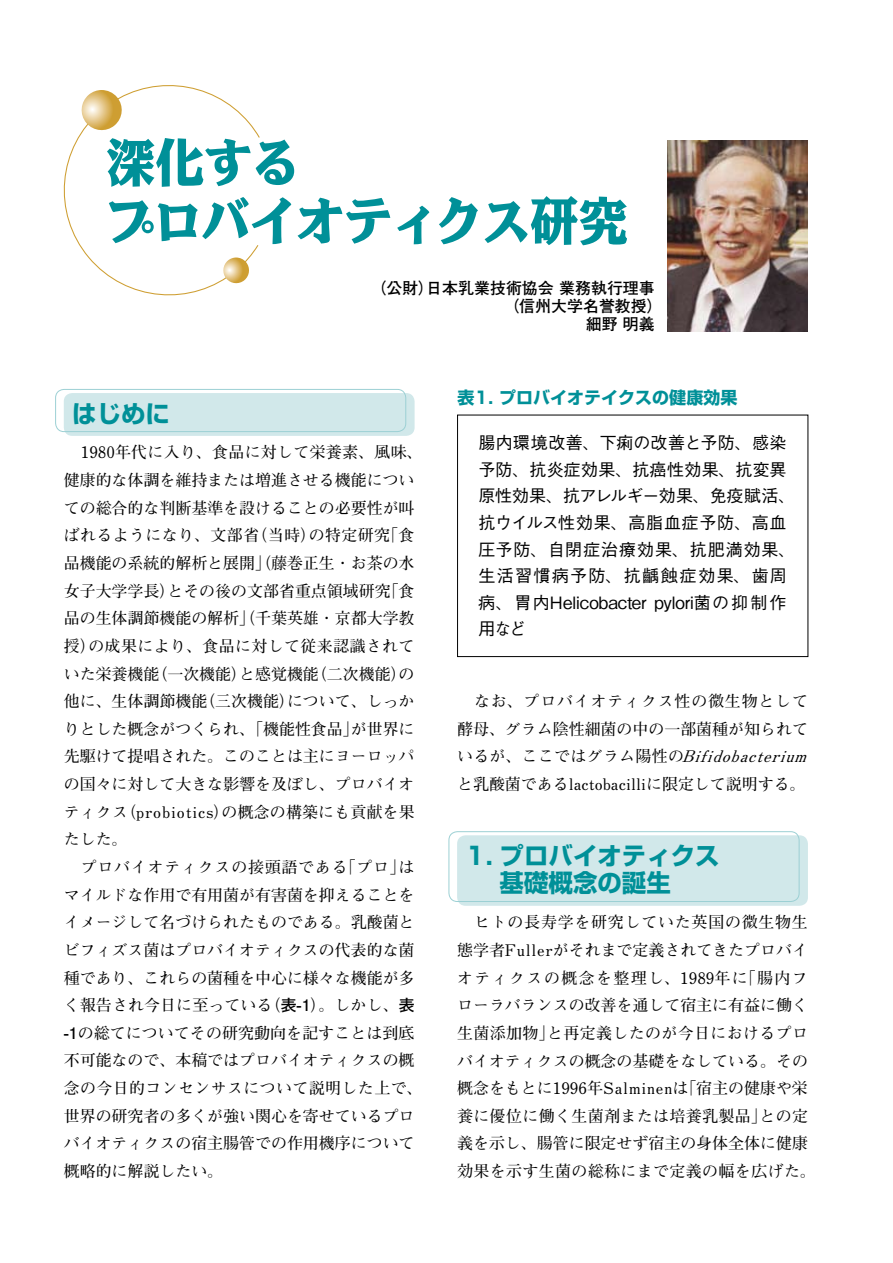
<style>
.page{position:relative;width:893px;height:1263px;background:#fff}
.page>*{position:absolute;margin:0;border:0;box-sizing:border-box;transform-origin:0 0}
.t1{font:700 24.45px/26.5px "Shin Go Pro";color:#009098}
.t2{font:500 16.95px/26.5px "Gothic BBB Pro";letter-spacing:.015em;color:#000}
.t3{font:700 16.95px "Shin Go Pro";color:#009098}
.t4{font:700 15.9px/27.6px "Futo Min A101 Pro";color:#000}
.t5{font:700 15.9px/27.6px "Futo Min A101 Pro";letter-spacing:.025em;color:#000;text-align:center}
.t6{font:700 15.9px "Futo Go B101 Pro";color:#000}
.s1{font-family:"Futo Go B101 Pro"}
.s2{font-style:italic}
</style>
<div class="page">
<div style="left:457px;top:415px;width:351px;height:242px;border:1px solid #000"></div>
<img style="left:668px;top:140px;width:140px;height:192px">
<div style="left:64px;top:393px;width:351px;height:43px;background:#d1e8ea;border-radius:9px"></div>
<div style="left:55px;top:389px;width:351px;height:43px;border:1px solid #9cd0d4;border-radius:9px"></div>
<div style="left:457px;top:835px;width:351px;height:71px;background:#d1e8ea;border-radius:9px"></div>
<div style="left:449px;top:831px;width:350px;height:71px;border:1px solid #9cd0d4;border-radius:9px"></div>
<svg style="left:64px;top:85px;width:563px;height:211px"></svg>
<p class="t6" style="left:370px;top:275px;width:286px">（公財）日本乳業技術協会 業務執行理事</p>
<p class="t6" style="left:503px;top:293px;width:161px">（信州大学名誉教授）</p>
<p class="t6" style="left:586px;top:311px;width:71px">細野 明義</p>
<h1 class="t1" style="left:72px;top:398px;width:99px">はじめに</h1>
<p class="t4" style="left:64px;top:437px;width:360px;text-indent:17px">1980年代に入り、食品に対して栄養素、風味、健康的な体調を維持または増進させる機能についての総合的な判断基準を設けることの必要性が叫ばれるようになり、文部省（当時）の特定研究「食品機能の系統的解析と展開」（藤巻正生・お茶の水女子大学学長）とその後の文部省重点領域研究「食品の生体調節機能の解析」（千葉英雄・京都大学教授）の成果により、食品に対して従来認識されていた栄養機能（一次機能）と感覚機能（二次機能）の他に、生体調節機能（三次機能）について、しっかりとした概念がつくられ、「機能性食品」が世界に先駆けて提唱された。このことは主にヨーロッパの国々に対して大きな影響を及ぼし、プロバイオティクス（probiotics）の概念の構築にも貢献を果たした。</p>
<p class="t4" style="left:64px;top:851px;width:360px;text-indent:17px">プロバイオティクスの接頭語である「プロ」はマイルドな作用で有用菌が有害菌を抑えることをイメージして名づけられたものである。乳酸菌とビフィズス菌はプロバイオティクスの代表的な菌種であり、これらの菌種を中心に様々な機能が多く報告され今日に至っている（<span class="s1">表-1</span>）。しかし、<span class="s1">表-1</span>の総てについてその研究動向を記すことは到底不可能なので、本稿ではプロバイオティクスの概念の今日的コンセンサスについて説明した上で、世界の研究者の多くが強い関心を寄せているプロバイオティクスの宿主腸管での作用機序について概略的に解説したい。</p>
<p class="t3" style="left:457px;top:384px;width:282px">表1. プロバイオテイクスの健康効果</p>
<p class="t2" style="left:478px;top:427px;width:318px">腸内環境改善、下痢の改善と予防、感染予防、抗炎症効果、抗癌性効果、抗変異原性効果、抗アレルギー効果、免疫賦活、抗ウイルス性効果、高脂血症予防、高血圧予防、自閉症治療効果、抗肥満効果、生活習慣病予防、抗齲蝕症効果、歯周病、胃内Helicobacter pylori菌の抑制作用など</p>
<p class="t4" style="left:457px;top:685px;width:358px;text-indent:17px">なお、プロバイオティクス性の微生物として酵母、グラム陰性細菌の中の一部菌種が知られているが、ここではグラム陽性の<span class="s2">Bifidobacterium</span>と乳酸菌であるlactobacilliに限定して説明する。</p>
<h1 class="t1" style="left:500px;top:840px;width:222px;text-indent:-34px">1. プロバイオティクス基礎概念の誕生</h1>
<p class="t5" style="left:457px;top:907px;width:360px">ヒトの長寿学を研究していた英国の微生物生<br>態学者Fullerがそれまで定義されてきたプロバイオティクスの概念を整理し、1989年に「腸内フローラバランスの改善を通して宿主に有益に働く生菌添加物」と再定義したのが今日におけるプロバイオティクスの概念の基礎をなしている。その概念をもとに1996年Salminenは「宿主の健康や栄養に優位に働く生菌剤または培養乳製品」との定義を示し、腸管に限定せず宿主の身体全体に健康効果を示す生菌の総称にまで定義の幅を広げた。</p>
</div>
